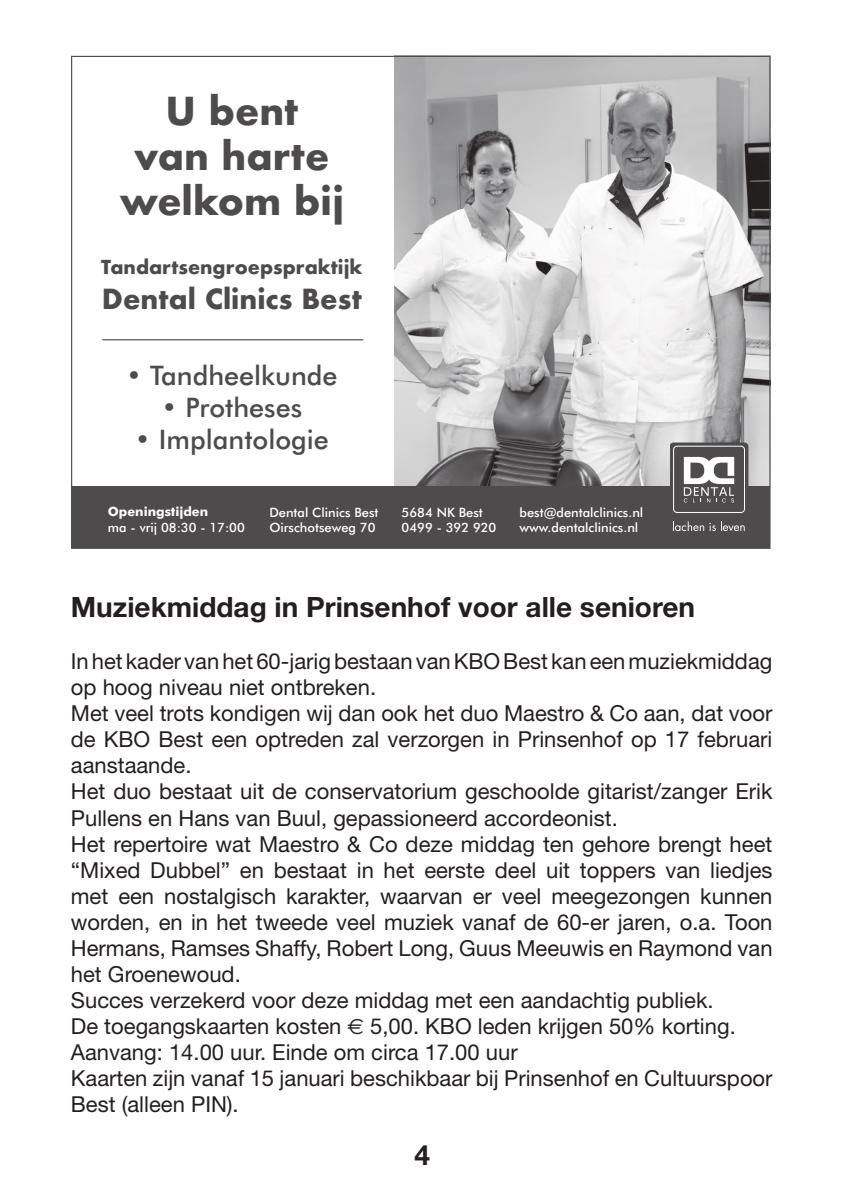
<style>
.page{position:relative;width:842px;height:1191px;background:#fff}
.page>*{position:absolute;margin:0;border:0;box-sizing:border-box;transform-origin:0 0}
.t1{font:700 37.4px/45px "Futura";color:#4e4b4c;text-align:center}
.t2{font:700 28px "Helvetica Neue";color:#241f1f}
.t3{font:500 27px "Futura BT";color:#4e4b4c}
.t4{font:700 27px "Futura";color:#4e4b4c}
.t5{font:22px/26px "Helvetica Neue";color:#241f1f}
.t6{font:700 18.8px "Futura";color:#4e4b4c}
.t7{font:500 12.8px/15.4px "Futura BT";color:#fff}
.t8{font:700 12.8px "Futura BT";color:#fff}
.s1{font-family:"Euro Sans"}
</style>
<div class="page">
<img style="left:394px;top:58px;width:374px;height:428px">
<div style="left:71px;top:486px;width:699px;height:62px;background:#4e4b4c"></div>
<div style="left:670px;top:443px;width:78px;height:73px;background:#4e4b4c;border-radius:4px"></div>
<div style="left:673px;top:446px;width:72px;height:67px;border:1px solid #fff;border-radius:3px"></div>
<svg style="left:684px;top:457px;width:50px;height:45px"></svg>
<svg style="left:673px;top:521px;width:72px;height:10px"></svg>
<hr style="left:103px;top:339px;width:260px;height:1px;background:#4e4b4c">
<h1 class="t1" style="left:120px;top:89px;width:225px">U bent<br>van harte welkom bij</h1>
<p class="t6" style="left:101px;top:253px;width:263px">Tandartsengroepspraktijk</p>
<p class="t4" style="left:102px;top:279px;width:261px">Dental Clinics Best</p>
<p class="t3" style="left:126px;top:359px;width:213px">• Tandheelkunde</p>
<p class="t3" style="left:162px;top:391px;width:142px">• Protheses</p>
<p class="t3" style="left:135px;top:423px;width:196px">• Implantologie</p>
<p class="t8" style="left:108px;top:504px;width:102px">Openingstijden</p>
<p class="t7" style="left:108px;top:519px;width:138px">ma - vrij 08:30 - 17:00</p>
<p class="t7" style="left:269px;top:504px;width:111px">Dental Clinics Best<br>Oirschotseweg 70</p>
<p class="t7" style="left:402px;top:504px;width:96px">5684 NK Best<br>0499 - 392 920</p>
<p class="t7" style="left:520px;top:504px;width:125px">best@dentalclinics.nl www.dentalclinics.nl</p>
<p class="t2" style="left:71px;top:590px;width:626px">Muziekmiddag in Prinsenhof voor alle senioren</p>
<p class="t5" style="left:71px;top:648px;width:703px">In het kader van het 60-jarig bestaan van KBO Best kan een muziekmiddag op hoog niveau niet ontbreken.<br>Met veel trots kondigen wij dan ook het duo Maestro &amp; Co aan, dat voor de KBO Best een optreden zal verzorgen in Prinsenhof op 17 februari aanstaande.<br>Het duo bestaat uit de conservatorium geschoolde gitarist/zanger Erik Pullens en Hans van Buul, gepassioneerd accordeonist.<br>Het repertoire wat Maestro &amp; Co deze middag ten gehore brengt heet “Mixed Dubbel” en bestaat in het eerste deel uit toppers van liedjes met een nostalgisch karakter, waarvan er veel meegezongen kunnen worden, en in het tweede veel muziek vanaf de 60-er jaren, o.a. Toon Hermans, Ramses Shaffy, Robert Long, Guus Meeuwis en Raymond van het Groenewoud.<br>Succes verzekerd voor deze middag met een aandachtig publiek.<br>De toegangskaarten kosten <span class="s1">€</span> 5,00. KBO leden krijgen 50% korting.<br>Aanvang: 14.00 uur. Einde om circa 17.00 uur<br>Kaarten zijn vanaf 15 januari beschikbaar bij Prinsenhof en Cultuurspoor Best (alleen PIN).</p>
<p class="t2" style="left:415px;top:1137px;width:17px">4</p>
</div>
